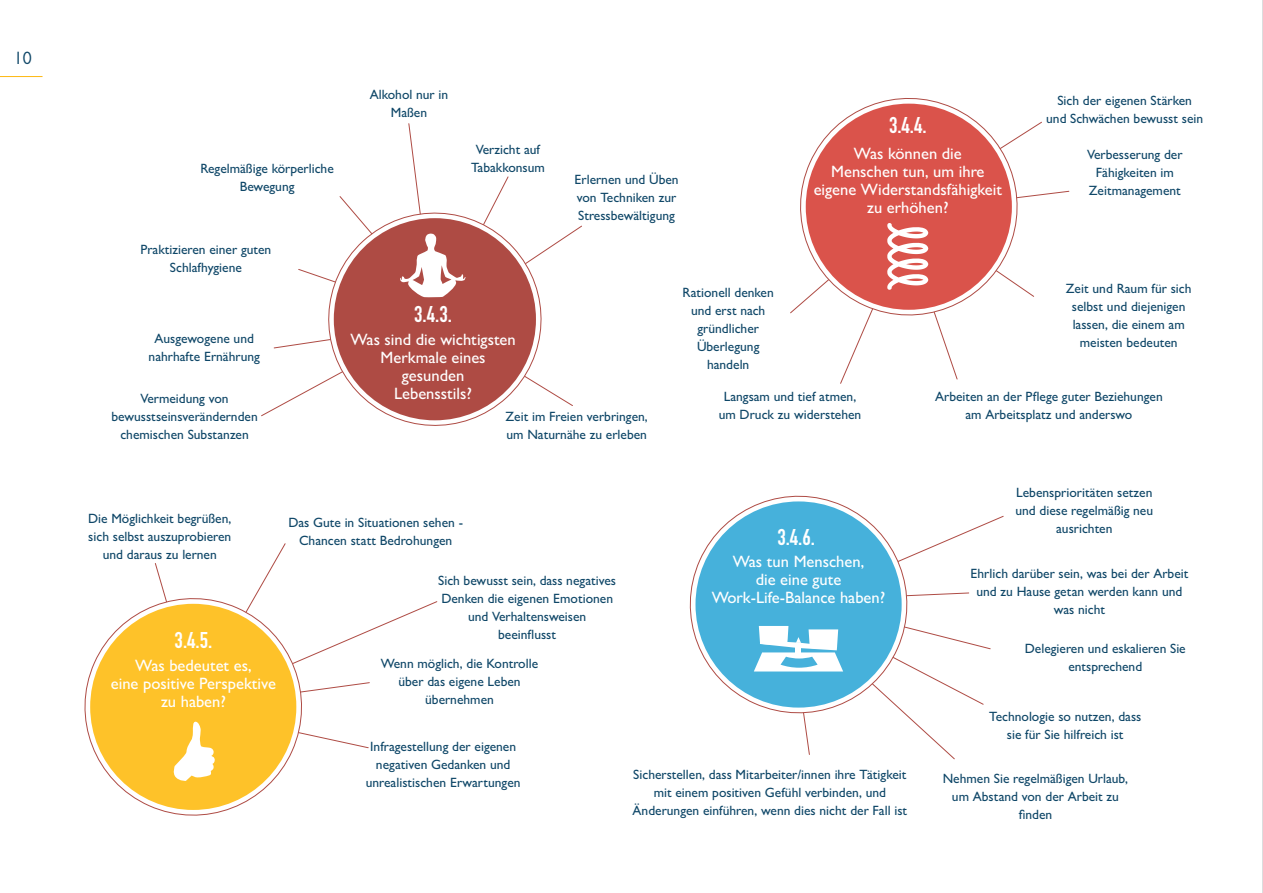
<style>
.page{position:relative;width:1263px;height:893px;background:#fff}
.page>*{position:absolute;margin:0;border:0;box-sizing:border-box;transform-origin:0 0}
.t1{font:22.5px "DIN Engschrift Std";color:#fff}
.t2{font:18px "Gill Sans MT Pro";color:#0f4768}
.t3{font:500 16.5px/18px "Gill Sans MT Pro";color:#fff;text-align:center}
.t4{font:500 13.5px/18px "Gill Sans MT Pro";color:#0f4768;text-align:center}
</style>
<div class="page">
<hr style="left:1262px;top:0;width:1px;height:893px;background:#d1d3d4">
<svg style="left:1033px;top:121px;width:9px;height:8px"></svg>
<svg style="left:840px;top:331px;width:24px;height:53px"></svg>
<svg style="left:940px;top:331px;width:18px;height:49px"></svg>
<svg style="left:1033px;top:190px;width:37px;height:7px"></svg>
<svg style="left:339px;top:196px;width:6px;height:5px"></svg>
<svg style="left:298px;top:269px;width:19px;height:8px"></svg>
<svg style="left:273px;top:341px;width:44px;height:8px"></svg>
<svg style="left:553px;top:393px;width:20px;height:13px"></svg>
<svg style="left:261px;top:385px;width:56px;height:32px"></svg>
<svg style="left:790px;top:98px;width:243px;height:233px"></svg>
<div style="left:806px;top:104px;width:206px;height:206px;background:#da534b;border-radius:50%"></div>
<svg style="left:262px;top:543px;width:176px;height:111px"></svg>
<svg style="left:154px;top:563px;width:8px;height:20px"></svg>
<svg style="left:317px;top:736px;width:52px;height:13px"></svg>
<svg style="left:921px;top:631px;width:70px;height:129px"></svg>
<svg style="left:923px;top:515px;width:81px;height:37px"></svg>
<svg style="left:805px;top:729px;width:5px;height:26px"></svg>
<svg style="left:923px;top:592px;width:46px;height:4px"></svg>
<svg style="left:317px;top:682px;width:53px;height:9px"></svg>
<svg style="left:317px;top:201px;width:236px;height:225px"></svg>
<div style="left:334px;top:218px;width:202px;height:202px;background:#ae4b44;border-radius:50%"></div>
<svg style="left:400px;top:123px;width:182px;height:202px"></svg>
<svg style="left:887px;top:223px;width:41px;height:67px"></svg>
<svg style="left:689px;top:495px;width:234px;height:234px"></svg>
<div style="left:695px;top:501px;width:207px;height:207px;background:#46b1db;border-radius:50%"></div>
<svg style="left:754px;top:626px;width:89px;height:45px"></svg>
<svg style="left:84px;top:583px;width:233px;height:233px"></svg>
<div style="left:90px;top:604px;width:206px;height:206px;background:#fec229;border-radius:50%"></div>
<svg style="left:173px;top:722px;width:42px;height:59px"></svg>
<hr style="left:0;top:76px;width:43px;height:1px;background:#fdb913">
<h2 class="t2" style="left:14px;top:48px;width:19px">10</h2>
<p class="t4" style="left:200px;top:160px;width:135px">Regelmäßige körperliche<br>Bewegung</p>
<p class="t4" style="left:141px;top:240px;width:132px">Praktizieren einer guten<br>Schlafhygiene</p>
<p class="t4" style="left:149px;top:329px;width:113px">Ausgewogene und nahrhafte Ernährung</p>
<p class="t4" style="left:111px;top:389px;width:148px">Vermeidung von bewusstseinsverändernden chemischen Substanzen</p>
<p class="t4" style="left:370px;top:85px;width:80px">Alkohol nur in<br>Maßen</p>
<p class="t4" style="left:471px;top:140px;width:75px">Verzicht auf<br>Tabakkonsum</p>
<p class="t4" style="left:574px;top:170px;width:106px;text-align:left">Erlernen und Üben von Techniken zur<br>Stressbewältigung</p>
<h1 class="t1" style="left:889px;top:112px;width:39px">3.4.4.</h1>
<p class="t3" style="left:814px;top:145px;width:190px">Was können die<br>Menschen tun, um ihre eigene Widerstandsfähigkeit zu erhöhen?</p>
<p class="t4" style="left:1046px;top:91px;width:158px">Sich der eigenen Stärken und Schwächen bewusst sein</p>
<p class="t4" style="left:1087px;top:145px;width:97px">Verbesserung der<br>Fähigkeiten im<br>Zeitmanagement</p>
<h1 class="t1" style="left:414px;top:300px;width:39px">3.4.3.</h1>
<p class="t3" style="left:350px;top:330px;width:167px">Was sind die wichtigsten<br>Merkmale eines gesunden<br>Lebensstils?</p>
<p class="t4" style="left:506px;top:407px;width:144px;text-align:left">Zeit im Freien verbringen, um Naturnähe zu erleben</p>
<p class="t4" style="left:682px;top:283px;width:93px">Rationell denken und erst nach gründlicher<br>Überlegung handeln</p>
<p class="t4" style="left:719px;top:387px;width:144px">Langsam und tief atmen, um Druck zu widerstehen</p>
<p class="t4" style="left:1066px;top:280px;width:127px">Zeit und Raum für sich selbst und diejenigen lassen, die einem am meisten bedeuten</p>
<p class="t4" style="left:935px;top:387px;width:229px">Arbeiten an der Pflege guter Beziehungen am Arbeitsplatz und anderswo</p>
<p class="t4" style="left:88px;top:509px;width:145px">Die Möglichkeit begrüßen, sich selbst auszuprobieren und daraus zu lernen</p>
<h1 class="t1" style="left:175px;top:627px;width:39px">3.4.5.</h1>
<p class="t3" style="left:111px;top:656px;width:167px">Was bedeutet es,<br>eine positive Perspektive zu haben?</p>
<p class="t4" style="left:288px;top:513px;width:176px">Das Gute in Situationen sehen -<br>Chancen statt Bedrohungen</p>
<p class="t4" style="left:438px;top:571px;width:179px">Sich bewusst sein, dass negatives<br>Denken die eigenen Emotionen und Verhaltensweisen beeinflusst</p>
<p class="t4" style="left:381px;top:654px;width:159px">Wenn möglich, die Kontrolle über das eigene Leben übernehmen</p>
<p class="t4" style="left:366px;top:737px;width:156px">Infragestellung der eigenen negativen Gedanken und unrealistischen Erwartungen</p>
<h1 class="t1" style="left:777px;top:524px;width:39px">3.4.6.</h1>
<p class="t3" style="left:712px;top:553px;width:175px">Was tun Menschen,<br>die eine gute<br>Work-Life-Balance haben?</p>
<p class="t4" style="left:632px;top:765px;width:276px">Sicherstellen, dass Mitarbeiter/innen ihre Tätigkeit mit einem positiven Gefühl verbinden, und<br>Änderungen einführen, wenn dies nicht der Fall ist</p>
<p class="t4" style="left:1015px;top:484px;width:139px">Lebensprioritäten setzen und diese regelmäßig neu ausrichten</p>
<p class="t4" style="left:970px;top:564px;width:219px">Ehrlich darüber sein, was bei der Arbeit und zu Hause getan werden kann und was nicht</p>
<p class="t4" style="left:1025px;top:639px;width:162px">Delegieren und eskalieren Sie entsprechend</p>
<p class="t4" style="left:989px;top:707px;width:154px">Technologie so nutzen, dass sie für Sie hilfreich ist</p>
<p class="t4" style="left:943px;top:769px;width:187px">Nehmen Sie regelmäßigen Urlaub, um Abstand von der Arbeit zu finden</p>
</div>
